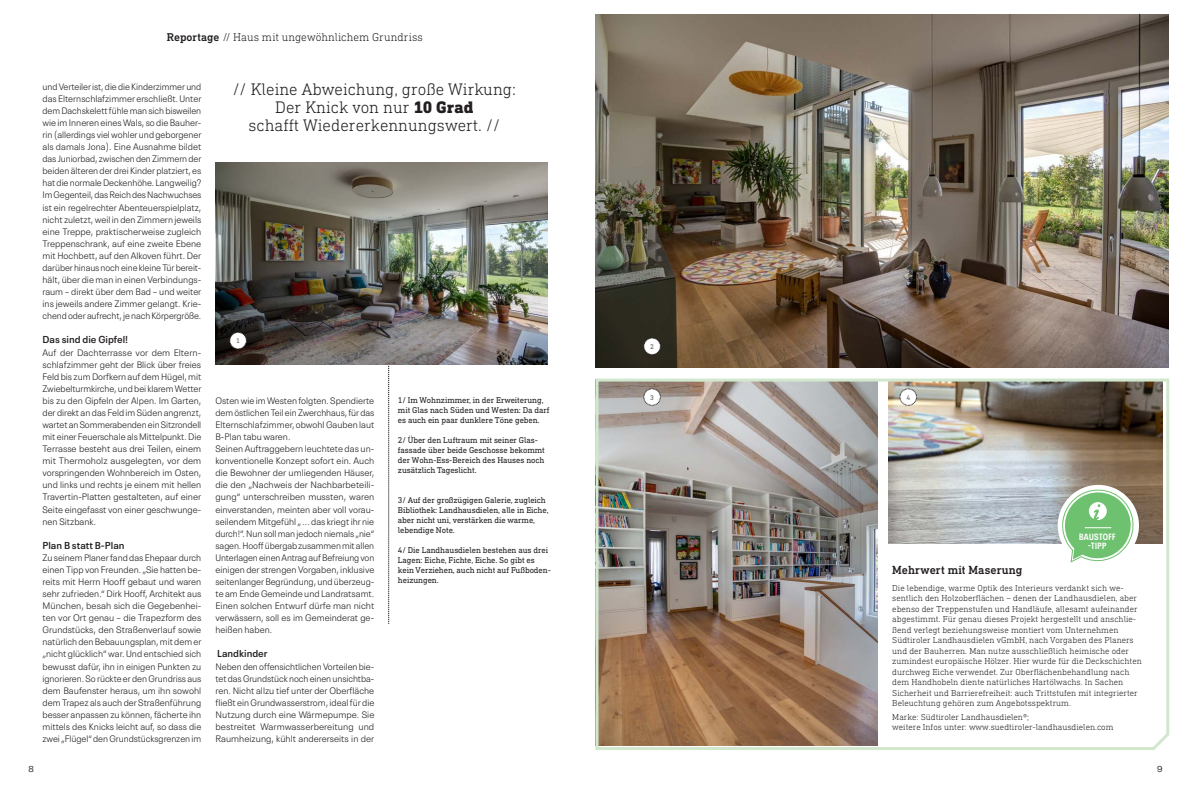
<style>
.page{position:relative;width:1191px;height:794px;background:#fff}
.page>*{position:absolute;margin:0;border:0;box-sizing:border-box;transform-origin:0 0}
.Zitat_schwarz{font:300 17px/18px "DIN Next Slab Pro";color:#231f20;text-align:center}
.Kasten_Headline{font:500 12px "DIN Next Slab Pro";letter-spacing:.01em;color:#231f20}
.Rubrik_DIN{font:300 11.5px "DIN Next Slab Pro";color:#231f20}
.Zwischentitel_NP{font:600 10px "Neue Plak Text";color:#231f20}
.Lauftext_neu{font:600 10px "Neue Plak Text";color:#231f20}
.Lauftext_neu-2{font:300 9.3px/12.1px "Neue Plak Text";color:#231f20;text-align:justify}
.Info_im_Tippsymbol_w{font:700 condensed 9px/9px "Neue Plak";letter-spacing:.05em;color:#fff;text-align:center;scale:.95 1}
.Kasten_Text{font:300 8.8px/10.5px "DIN Next Slab Pro";color:#231f20}
.BU_links{font:8.5px/10px "DIN Next Slab Pro";letter-spacing:-.01em;color:#231f20}
.t1{font:8.5px "Neue Plak";color:#231f20}
.t2{font:7px "DIN Next Slab Pro";color:#57585a}
.s1{font-weight:500}
.s2{font-weight:800}
</style>
<div class="page">
<svg style="left:388px;top:364px;width:1px;height:260px"></svg>
<img style="left:595px;top:14px;width:573px;height:353px">
<img style="left:215px;top:162px;width:332px;height:202px">
<svg style="left:229px;top:332px;width:18px;height:17px"></svg>
<svg style="left:643px;top:338px;width:17px;height:17px"></svg>
<img style="left:595px;top:378px;width:575px;height:372px">
<p class="Rubrik_DIN" style="left:167px;top:30px;width:257px"><span class="s1">Reportage</span> // Haus mit ungewöhnlichem Grundriss</p>
<p class="Lauftext_neu-2" style="left:43px;top:80px;width:160px">und Verteiler ist, die die Kinderzimmer und das Elternschlafzimmer erschließt. Unter dem Dachskelett fühle man sich bisweilen wie im Inneren eines Wals, so die Bauher&shy;rin (allerdings viel wohler und geborgener als damals Jona). Eine Ausnahme bildet das Juniorbad, zwischen den Zimmern der beiden älteren der drei Kinder platziert, es hat die normale Deckenhöhe. Langweilig?<br>Im Gegenteil, das Reich des Nachwuchses ist ein regelrechter Abenteuerspielplatz, nicht zuletzt, weil in den Zimmern jeweils eine Treppe, praktischerweise zugleich Treppenschrank, auf eine zweite Ebene mit Hochbett, auf den Alkoven führt. Der darüber hinaus noch eine kleine Tür bereit&shy;hält, über die man in einen Verbindungs&shy;raum – direkt über dem Bad – und weiter ins jeweils andere Zimmer gelangt. Krie&shy;chend oder aufrecht, je nach Körpergröße.</p>
<p class="Zwischentitel_NP" style="left:43px;top:332px;width:87px">Das sind die Gipfel!</p>
<p class="Lauftext_neu-2" style="left:43px;top:345px;width:160px">Auf der Dachterrasse vor dem Eltern&shy;schlafzimmer geht der Blick über freies Feld bis zum Dorfkern auf dem Hügel, mit Zwiebelturmkirche, und bei klarem Wetter bis zu den Gipfeln der Alpen. Im Garten, der direkt an das Feld im Süden angrenzt, wartet an Sommerabenden ein Sitzrondell mit einer Feuerschale als Mittelpunkt. Die Terrasse besteht aus drei Teilen, einem mit Thermoholz ausgelegten, vor dem vorspringenden Wohnbereich im Osten, und links und rechts je einem mit hellen Travertin-Platten gestalteten, auf einer Seite eingefasst von einer geschwunge&shy;nen Sitzbank.</p>
<p class="Zwischentitel_NP" style="left:43px;top:537px;width:84px">Plan B statt B-Plan</p>
<p class="Lauftext_neu-2" style="left:43px;top:550px;width:160px">Zu seinem Planer fand das Ehepaar durch einen Tipp von Freunden. „Sie hatten be&shy;reits mit Herrn Hooff gebaut und waren sehr zufrieden.“ Dirk Hooff, Architekt aus München, besah sich die Gegebenhei&shy;ten vor Ort genau – die Trapezform des Grundstücks, den Straßenverlauf sowie natürlich den Bebauungsplan, mit dem er „nicht glücklich“ war. Und entschied sich bewusst dafür, ihn in einigen Punkten zu ignorieren. So rückte er den Grundriss aus dem Baufenster heraus, um ihn sowohl dem Trapez als auch der Straßenführung besser anpassen zu können, fächerte ihn mittels des Knicks leicht auf, so dass die zwei „Flügel“ den Grundstücksgrenzen im</p>
<p class="Zitat_schwarz" style="left:233px;top:80px;width:285px">// Kleine Abweichung, große Wirkung:<br>Der Knick von nur <span class="s2">10 Grad</span></p>
<p class="Zitat_schwarz" style="left:248px;top:116px;width:253px">schafft Wiedererkennungswert. //</p>
<p class="t2" style="left:236px;top:337px;width:5px">1</p>
<p class="Lauftext_neu-2" style="left:215px;top:393px;width:160px">Osten wie im Westen folgten. Spendierte dem östlichen Teil ein Zwerchhaus, für das Elternschlafzimmer, obwohl Gauben laut B-Plan tabu waren.</p>
<p class="Lauftext_neu-2" style="left:215px;top:442px;width:160px">Seinen Auftraggebern leuchtete das un&shy;konventionelle Konzept sofort ein. Auch die Bewohner der umliegenden Häuser, die den „Nachweis der Nachbarbeteili&shy;gung“ unterschreiben mussten, waren einverstanden, meinten aber voll vorau&shy;seilendem Mitgefühl „ ... das kriegt ihr nie durch!“. Nun soll man jedoch niemals „nie“ sagen. Hooff übergab zusammen mit allen Unterlagen einen Antrag auf Befreiung von einigen der strengen Vorgaben, inklusive seitenlanger Begründung, und überzeug&shy;te am Ende Gemeinde und Landratsamt.<br>Einen solchen Entwurf dürfe man nicht verwässern, soll es im Gemeinderat ge&shy;heißen haben.</p>
<p class="Lauftext_neu" style="left:217px;top:646px;width:52px">Landkinder</p>
<p class="Lauftext_neu-2" style="left:215px;top:659px;width:160px">Neben den offensichtlichen Vorteilen bie&shy;tet das Grundstück noch einen unsichtba&shy;ren. Nicht allzu tief unter der Oberfläche fließt ein Grundwasserstrom, ideal für die Nutzung durch eine Wärmepumpe. Sie bestreitet Warmwasserbereitung und Raumheizung, kühlt andererseits in der</p>
<p class="BU_links" style="left:398px;top:395px;width:153px">1/ Im Wohnzimmer, in der Erweiterung, mit Glas nach Süden und Westen: Da darf es auch ein paar dunklere Töne geben.</p>
<p class="BU_links" style="left:398px;top:435px;width:148px">2/ Über den Luftraum mit seiner Glas&shy;fassade über beide Geschosse bekommt der Wohn-Ess-Bereich des Hauses noch zusätzlich Tageslicht.</p>
<p class="BU_links" style="left:398px;top:495px;width:152px">3/ Auf der großzügigen Galerie, zugleich Bibliothek: Landhausdielen, alle in Eiche, aber nicht uni, verstärken die warme, lebendige Note.</p>
<p class="BU_links" style="left:398px;top:545px;width:154px">4/ Die Landhausdielen bestehen aus drei Lagen: Eiche, Fichte, Eiche. So gibt es kein Verziehen, auch nicht auf Fußboden&shy;heizungen.</p>
<p class="t2" style="left:650px;top:342px;width:5px">2</p>
<p class="t2" style="left:650px;top:393px;width:5px">3</p>
<p class="t2" style="left:906px;top:393px;width:5px">4</p>
<p class="Kasten_Headline" style="left:892px;top:563px;width:132px">Mehrwert mit Maserung</p>
<p class="Info_im_Tippsymbol_w" style="left:1079px;top:532px;width:40px">BAUSTOFF -TIPP</p>
<p class="Kasten_Text" style="left:892px;top:582px;width:251px">Die lebendige, warme Optik des Interieurs verdankt sich we&shy;sentlich den Holzoberflächen – denen der Landhausdielen, aber ebenso der Treppenstufen und Handläufe, allesamt aufeinander abgestimmt. Für genau dieses Projekt hergestellt und anschlie&shy;ßend verlegt beziehungsweise montiert vom Unternehmen Südtiroler Landhausdielen vGmbH, nach Vorgaben des Planers und der Bauherren. Man nutze ausschließlich heimische oder zumindest europäische Hölzer. Hier wurde für die Deckschichten durchweg Eiche verwendet. Zur Oberflächenbehandlung nach dem Handhobeln diente natürliches Hartölwachs. In Sachen Sicherheit und Barrierefreiheit: auch Trittstufen mit integrierter Beleuchtung gehören zum Angebotsspektrum.</p>
<p class="Kasten_Text" style="left:892px;top:711px;width:138px">Marke: Südtiroler Landhausdielen®;</p>
<p class="Kasten_Text" style="left:892px;top:722px;width:223px">weitere Infos unter: www.suedtiroler-landhausdielen.com</p>
<p class="t1" style="left:28px;top:762px;width:7px">8</p>
<p class="t1" style="left:1157px;top:762px;width:7px">9</p>
</div>
